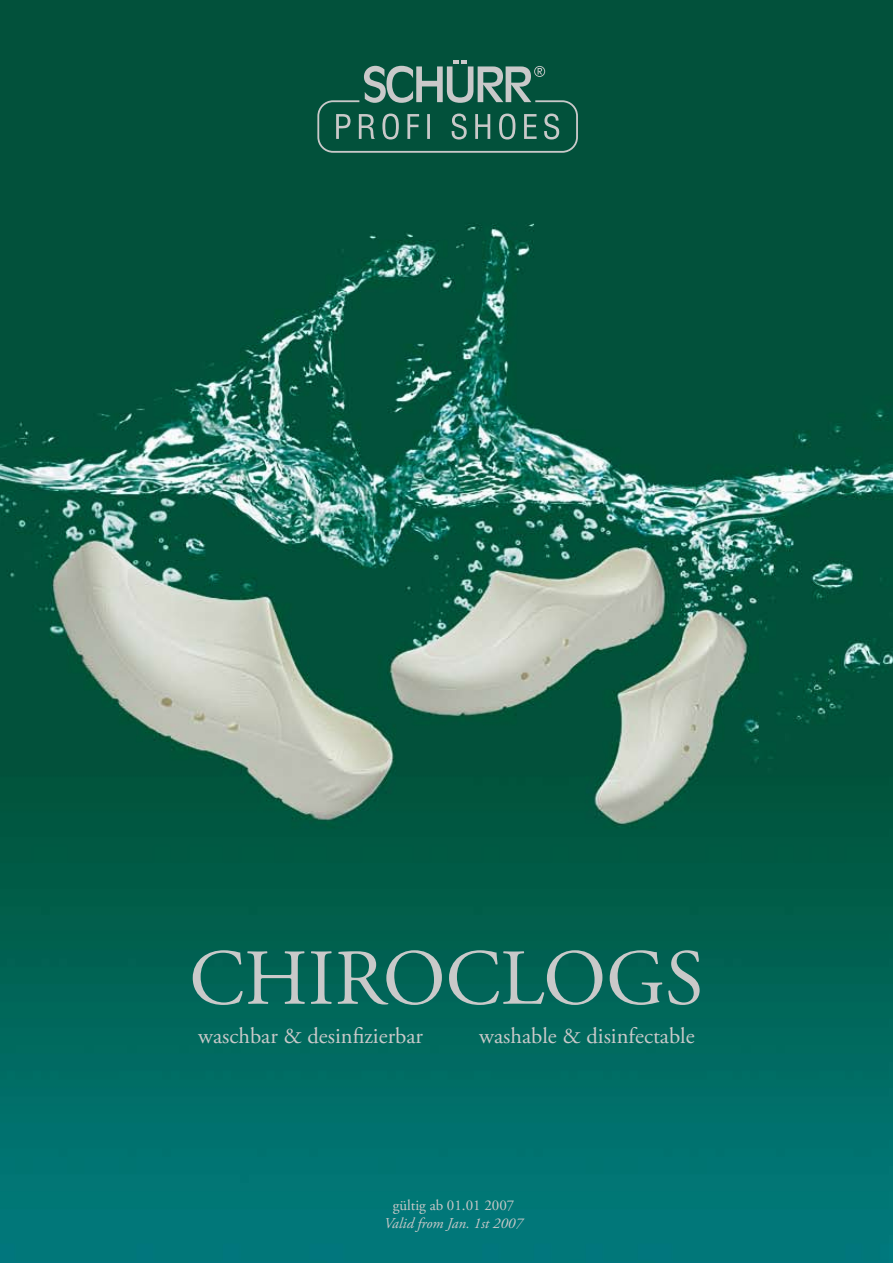
<style>
.page{position:relative;width:893px;height:1263px;background:#fff}
.page>*{position:absolute;margin:0;border:0;box-sizing:border-box;transform-origin:0 0}
.t1{font:79.05px "Adobe Garamond Pro";color:#c9c9c9}
.t2{font:22.5px "Adobe Garamond Pro";color:#c9c9c9}
.t3{font:italic 15px "Adobe Garamond Pro";color:#c9c9c9}
.t4{font:15px "Adobe Garamond Pro";color:#c9c9c9}
</style>
<div class="page">
<img style="left:0;top:0;width:893px;height:1263px">
<svg style="left:317px;top:60px;width:261px;height:93px;background:#2a6958"></svg>
<h1 class="t1" style="left:189px;top:931px;width:516px">CHIROCLOGS</h1>
<p class="t2" style="left:198px;top:1022px;width:226px">waschbar &amp; desinfizierbar</p>
<p class="t2" style="left:479px;top:1022px;width:217px">washable &amp; disinfectable</p>
<p class="t4" style="left:393px;top:1196px;width:123px">gültig ab 01.01 2007</p>
<p class="t3" style="left:384px;top:1214px;width:140px">Valid from Jan. 1st 2007</p>
</div>
